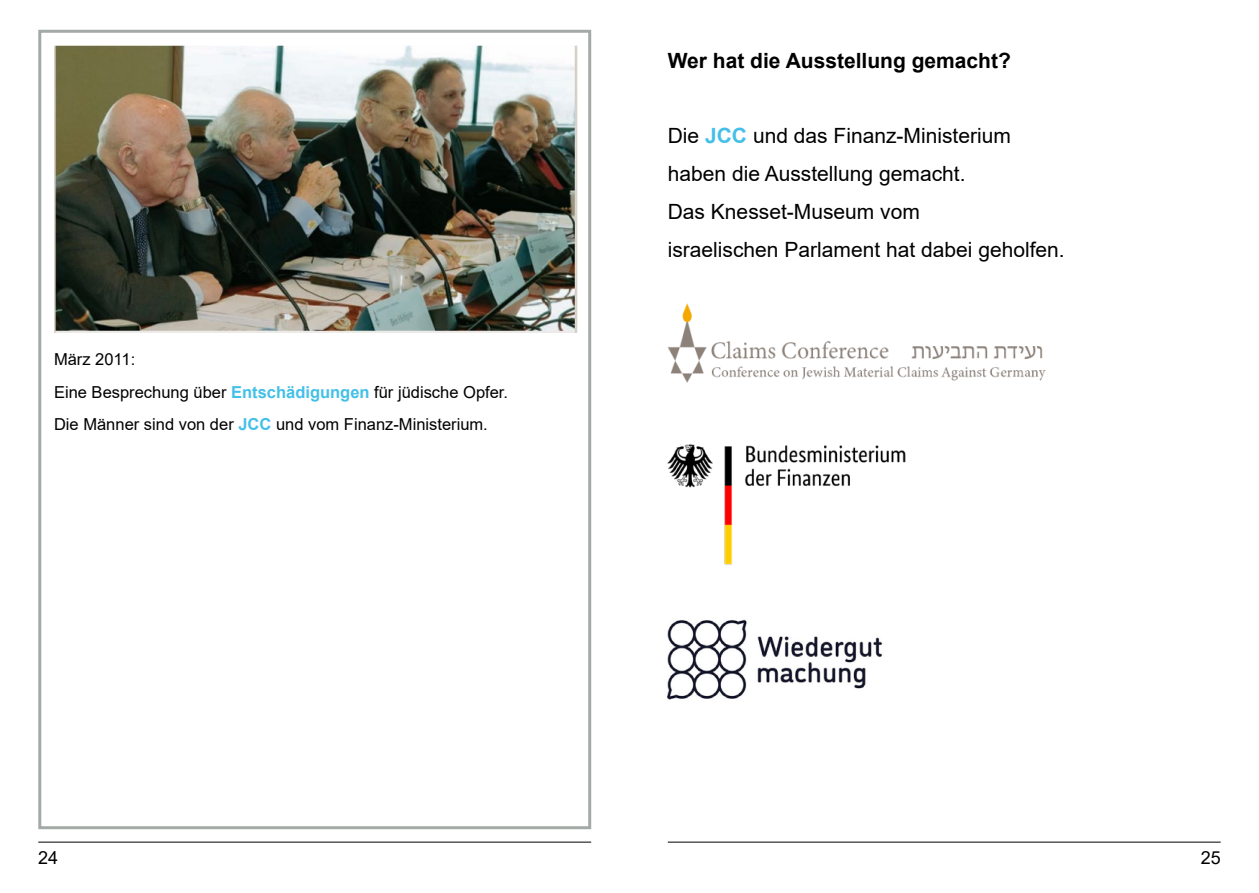
<style>
.page{position:relative;width:1259px;height:893px;background:#fff}
.page>*{position:absolute;margin:0;border:0;box-sizing:border-box;transform-origin:0 0}
.p-Fließtext{font:21px "Arial";color:#000}
.H2-Überschrift{font:700 21px "Arial";color:#000}
.t1{font:18px "Arial";color:#000}
.p-Bildunterschrift{font:16.5px "Arial";color:#000}
.s1{font-weight:700;color:#44c0e8}
</style>
<div class="page">
<hr style="left:668px;top:842px;width:552px;height:1px;background:#000">
<hr style="left:38px;top:842px;width:553px;height:1px;background:#000">
<div style="left:38px;top:30px;width:553px;height:799px;border:3px solid #a4aba6"></div>
<img style="left:54px;top:46px;width:524px;height:286px">
<img style="left:667px;top:303px;width:379px;height:80px">
<img style="left:667px;top:444px;width:239px;height:121px">
<img style="left:667px;top:619px;width:215px;height:81px">
<h2 class="H2-Überschrift" style="left:668px;top:45px;width:345px">Wer hat die Ausstellung gemacht?</h2>
<p class="p-Bildunterschrift" style="left:54px;top:348px;width:83px">März 2011:</p>
<p class="p-Bildunterschrift" style="left:54px;top:381px;width:453px">Eine Besprechung über <span class="s1">Entschädigungen</span> für jüdische Opfer.</p>
<p class="p-Bildunterschrift" style="left:54px;top:413px;width:432px">Die Männer sind von der <span class="s1">JCC</span> und vom Finanz-Ministerium.</p>
<p class="p-Fließtext" style="left:668px;top:121px;width:345px">Die <span class="s1">JCC</span> und das Finanz-Ministerium</p>
<p class="p-Fließtext" style="left:668px;top:159px;width:295px">haben die Ausstellung gemacht.</p>
<p class="p-Fließtext" style="left:668px;top:197px;width:254px">Das Knesset-Museum vom</p>
<p class="p-Fließtext" style="left:668px;top:235px;width:395px">israelischen Parlament hat dabei geholfen.</p>
<p class="t1" style="left:38px;top:845px;width:22px">24</p>
<p class="t1" style="left:1200px;top:845px;width:22px">25</p>
</div>
